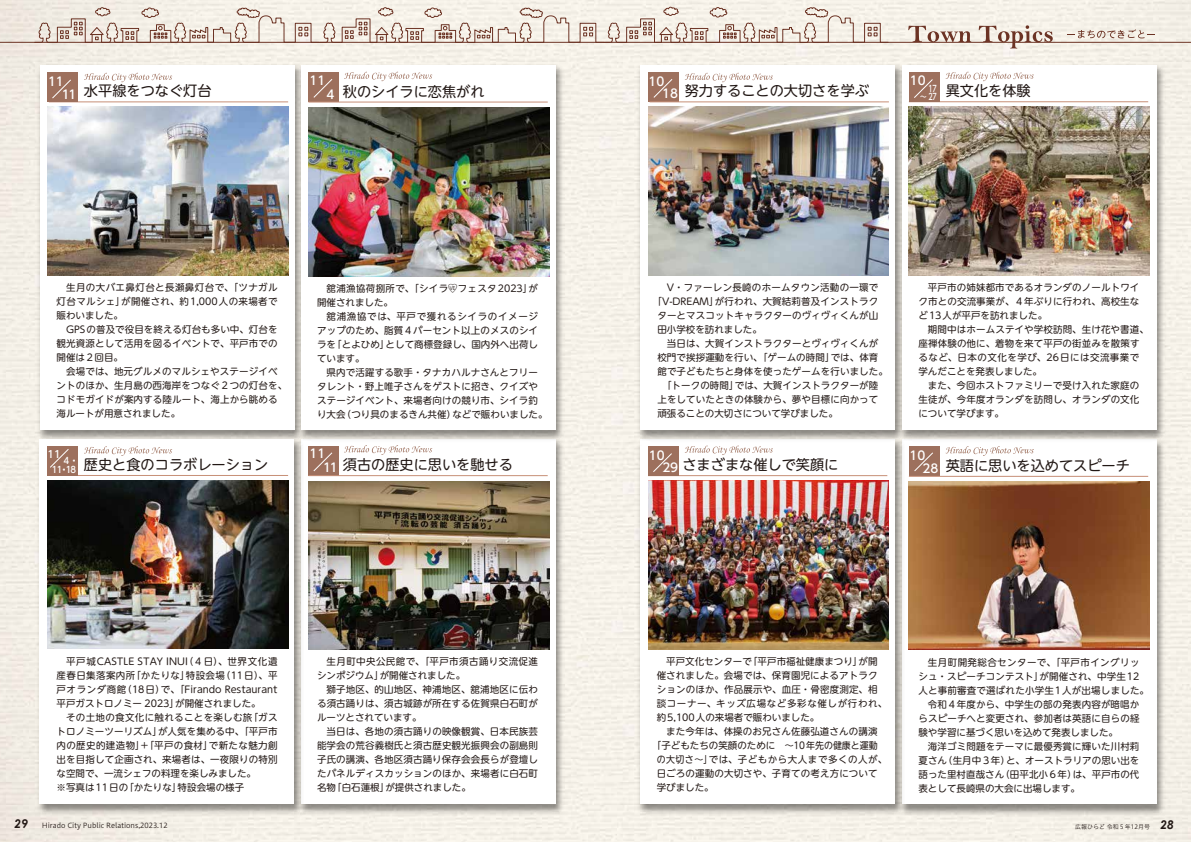
<style>
.page{position:relative;width:1191px;height:842px;background:#fff}
.page>*{position:absolute;margin:0;border:0;box-sizing:border-box;transform-origin:0 0}
.t1{font:14.2px "UD Shin M Go Pro";color:#221815}
.t2{font:500 12px/14.1px "UD Shin Go Pro";color:#fff}
.t3{font:500 10px "UD Shin Go Pro";color:#fff}
.t4{font:9.5px/14px "UD Shin M Go Pro";letter-spacing:.015em;color:#221815}
.t5{font:9.5px "UD Shin M Go Pro";letter-spacing:.055em;color:#221815;scale:.94 1}
.t6{font:9.5px "UD Shin M Go Pro";letter-spacing:.065em;color:#221815}
.t7{font:500 9px/9px "UD Shin Go Pro";letter-spacing:-.05em;color:#fff;text-align:right;scale:.95 1}
.t8{font:500 9px/8px "UD Shin Go Pro";letter-spacing:-.05em;color:#fff;text-align:right;scale:.72 1}
.t9{font:7px "Hiragino UD Sans Std W3";color:#221815}
.t10{font:6px "Hiragino UD Sans Std W3";color:#221815}
.t11{font:5px "UD Shin M Go Pro";color:#221815;scale:.8 1}
.s1{font-size:10px}
.s2{font-family:"Century Gothic";font-weight:700;font-style:italic;font-size:12px}
</style>
<div class="page">
<img style="left:0;top:0;width:1191px;height:842px">
<svg style="left:908px;top:26px;width:63px;height:16px"></svg>
<svg style="left:978px;top:25px;width:74px;height:24px;background:#d6c6bc"></svg>
<svg style="left:1067px;top:29px;width:88px;height:9px"></svg>
<hr style="left:0;top:42px;width:1191px;height:1px;background:#6c3324">
<svg style="left:34px;top:4px;width:855px;height:39px;background:#e2d7cd"></svg>
<img style="left:34px;top:62px;width:261px;height:373px">
<div style="left:40px;top:65px;width:254px;height:365px;background:#fff"></div>
<svg style="left:84px;top:73px;width:88px;height:9px"></svg>
<hr style="left:49px;top:102px;width:239px;height:1px;background:#c78f77">
<div style="left:47px;top:72px;width:30px;height:30px;background:#9d705d"></div>
<svg style="left:52px;top:79px;width:19px;height:20px"></svg>
<img style="left:908px;top:445px;width:262px;height:374px">
<div style="left:902px;top:439px;width:254px;height:365px;background:#fff"></div>
<svg style="left:945px;top:446px;width:88px;height:10px"></svg>
<div style="left:909px;top:447px;width:30px;height:29px;background:#9d705d"></div>
<hr style="left:909px;top:476px;width:239px;height:1px;background:#c78f77">
<svg style="left:914px;top:452px;width:19px;height:20px"></svg>
<img style="left:909px;top:481px;width:240px;height:169px">
<img style="left:47px;top:107px;width:241px;height:168px">
<img style="left:635px;top:446px;width:273px;height:373px">
<div style="left:640px;top:439px;width:255px;height:364px;background:#fff"></div>
<hr style="left:648px;top:475px;width:239px;height:1px;background:#c78f77">
<svg style="left:685px;top:446px;width:88px;height:9px"></svg>
<div style="left:648px;top:446px;width:30px;height:30px;background:#9d705d"></div>
<svg style="left:653px;top:453px;width:19px;height:19px"></svg>
<img style="left:648px;top:480px;width:241px;height:169px">
<img style="left:307px;top:446px;width:261px;height:373px">
<div style="left:301px;top:439px;width:254px;height:364px;background:#fff"></div>
<img style="left:34px;top:435px;width:273px;height:384px">
<div style="left:40px;top:439px;width:254px;height:364px;background:#fff"></div>
<svg style="left:84px;top:446px;width:88px;height:10px"></svg>
<hr style="left:49px;top:475px;width:239px;height:1px;background:#c78f77">
<div style="left:47px;top:446px;width:30px;height:29px;background:#9d705d"></div>
<svg style="left:50px;top:449px;width:19px;height:19px"></svg>
<div style="left:308px;top:446px;width:31px;height:29px;background:#9d705d"></div>
<hr style="left:308px;top:475px;width:240px;height:1px;background:#c78f77">
<svg style="left:313px;top:452px;width:20px;height:20px"></svg>
<svg style="left:344px;top:446px;width:88px;height:9px"></svg>
<img style="left:295px;top:62px;width:273px;height:384px">
<div style="left:301px;top:65px;width:254px;height:365px;background:#fff"></div>
<div style="left:308px;top:72px;width:31px;height:30px;background:#9d705d"></div>
<hr style="left:308px;top:102px;width:240px;height:1px;background:#c78f77">
<svg style="left:313px;top:79px;width:20px;height:19px"></svg>
<svg style="left:344px;top:72px;width:88px;height:9px"></svg>
<img style="left:47px;top:480px;width:241px;height:169px">
<img style="left:308px;top:481px;width:241px;height:169px">
<img style="left:308px;top:108px;width:241px;height:168px">
<img style="left:635px;top:62px;width:267px;height:384px">
<div style="left:640px;top:65px;width:255px;height:365px;background:#fff"></div>
<div style="left:648px;top:72px;width:30px;height:30px;background:#9d705d"></div>
<svg style="left:653px;top:79px;width:20px;height:19px"></svg>
<svg style="left:685px;top:73px;width:88px;height:9px"></svg>
<hr style="left:649px;top:102px;width:240px;height:1px;background:#c78f77">
<img style="left:648px;top:107px;width:241px;height:168px">
<img style="left:897px;top:62px;width:273px;height:383px">
<div style="left:902px;top:65px;width:254px;height:365px;background:#fff"></div>
<svg style="left:945px;top:72px;width:88px;height:9px"></svg>
<hr style="left:909px;top:102px;width:239px;height:1px;background:#c78f77">
<img style="left:909px;top:107px;width:240px;height:168px">
<div style="left:909px;top:72px;width:30px;height:30px;background:#9d705d"></div>
<svg style="left:914px;top:79px;width:19px;height:19px"></svg>
<p class="t2" style="left:50px;top:74px;width:13px">３</p>
<p class="t2" style="left:62px;top:75px;width:16px;line-height:12.8px;text-indent:-14px">11<br>11</p>
<h1 class="t1" style="left:84px;top:80px;width:129px">水平線をつなぐ灯台</h1>
<p class="t2" style="left:324px;top:73px;width:13px;text-indent:-15px">11<br>４</p>
<h1 class="t1" style="left:343px;top:80px;width:143px">秋のシイラに恋焦がれ</h1>
<p class="t2" style="left:648px;top:74px;width:17px">10</p>
<h1 class="t1" style="left:662px;top:80px;width:208px"><sub>18</sub> 努力することの大切さを学ぶ</h1>
<p class="t2" style="left:909px;top:74px;width:17px">10</p>
<p class="t8" style="left:920px;top:84px;width:25px">17～ 27</p>
<h1 class="t1" style="left:945px;top:79px;width:87px">異文化を体験</h1>
<p class="t4" style="left:57px;top:280px;width:232px">　生月の大バエ鼻灯台と長瀬鼻灯台で、「ツナガル灯台マルシェ」が開催され、約1,000人の来場者で賑わいました。<br>　GPSの普及で役目を終える灯台も多い中、灯台を観光資源として活用を図るイベントで、平戸市での開催は２回目。<br>　会場では、地元グルメのマルシェやステージイベントのほか、生月島の西海岸をつなぐ２つの灯台を、コドモガイドが案内する陸ルート、海上から眺める海ルートが用意されました。</p>
<p class="t4" style="left:317px;top:280px;width:232px">　舘浦漁協荷捌所で、「シイラ　フェスタ2023」が開催されました。<br>　舘浦漁協では、平戸で獲れるシイラのイメージアップのため、脂質４パーセント以上のメスのシイラを「とよひめ」として商標登録し、国内外へ出荷しています。<br>　県内で活躍する歌手・タナカハルナさんとフリータレント・野上唯子さんをゲストに招き、クイズやステージイベント、来場者向けの競り市、シイラ釣り大会（つり具のまるきん共催）などで賑わいました。</p>
<p class="t11" style="left:447px;top:284px;width:15px"><span class="s1">♡</span>V E</p>
<p class="t4" style="left:657px;top:280px;width:222px">　V・ファーレン長崎のホームタウン活動の一環で</p>
<p class="t4" style="left:652px;top:294px;width:227px">「V-DREAM」が行われ、大賀結莉普及インストラク</p>
<p class="t4" style="left:657px;top:308px;width:222px">ターとマスコットキャラクターのヴィヴィくんが山</p>
<p class="t4" style="left:657px;top:322px;width:106px">田小学校を訪れました。</p>
<p class="t4" style="left:657px;top:336px;width:222px">　当日は、大賀インストラクターとヴィヴィくんが</p>
<p class="t4" style="left:657px;top:350px;width:222px">校門で挨拶運動を行い、「ゲームの時間」では、体育</p>
<p class="t4" style="left:657px;top:364px;width:232px">館で子どもたちと身体を使ったゲームを行いました。</p>
<p class="t4" style="left:657px;top:378px;width:222px">　「トークの時間」では、大賀インストラクターが陸</p>
<p class="t4" style="left:657px;top:392px;width:222px">上をしていたときの体験から、夢や目標に向かって</p>
<p class="t4" style="left:657px;top:406px;width:182px">頑張ることの大切さについて学びました。</p>
<p class="t4" style="left:918px;top:280px;width:232px">　平戸市の姉妹都市であるオランダのノールトワイク市との交流事業が、４年ぶりに行われ、高校生など13人が平戸を訪れました。<br>　期間中はホームステイや学校訪問、生け花や書道、座禅体験の他に、着物を来て平戸の街並みを散策するなど、日本の文化を学び、26日には交流事業で学んだことを発表しました。<br>　また、今回ホストファミリーで受け入れた家庭の生徒が、今年度オランダを訪問し、オランダの文化について学びます。</p>
<p class="t2" style="left:323px;top:446px;width:16px;text-indent:-14px">11<br>11</p>
<p class="t3" style="left:47px;top:446px;width:15px">11</p>
<p class="t7" style="left:52px;top:456px;width:29px">４・<br>11・18</p>
<h1 class="t1" style="left:343px;top:453px;width:172px">須古の歴史に思いを馳せる</h1>
<p class="t2" style="left:50px;top:448px;width:13px">３</p>
<h1 class="t1" style="left:84px;top:453px;width:186px">歴史と食のコラボレーション</h1>
<p class="t2" style="left:662px;top:448px;width:17px;line-height:12.7px;text-indent:-13px">10<br>29</p>
<h1 class="t1" style="left:682px;top:453px;width:157px">さまざまな催しで笑顔に</h1>
<p class="t2" style="left:909px;top:448px;width:17px">10</p>
<h1 class="t1" style="left:922px;top:454px;width:209px"><sub>28</sub> 英語に思いを込めてスピーチ</h1>
<p class="t4" style="left:57px;top:654px;width:222px">　平戸城CASTLE STAY INUI（４日）、世界文化遺産春日集落案内所「かたりな」特設会場（11日）、平戸オランダ商館（18日）で、「Firando Restaurant平戸ガストロノミー 2023」が開催されました。<br>　その土地の食文化に触れることを楽しむ旅「ガストロノミーツーリズム」が人気を集める中、「平戸市内の歴史的建造物」＋「平戸の食材」で新たな魅力創出を目指して企画され、来場者は、一夜限りの特別な空間で、一流シェフの料理を楽しみました。<br>※写真は11日の「かたりな」特設会場の様子</p>
<p class="t4" style="left:317px;top:654px;width:222px">　生月町中央公民館で、「平戸市須古踊り交流促進シンポジウム」が開催されました。<br>　獅子地区、的山地区、神浦地区、舘浦地区に伝わる須古踊りは、須古城跡が所在する佐賀県白石町がルーツとされています。<br>　当日は、各地の須古踊りの映像観賞、日本民族芸能学会の荒谷義樹氏と須古歴史観光振興会の副島則子氏の講演、各地区須古踊り保存会会長らが登壇したパネルディスカッションのほか、来場者に白石町名物「白石蓮根」が提供されました。</p>
<p class="t4" style="left:656px;top:654px;width:222px">　平戸文化センターで「平戸市福祉健康まつり」が開</p>
<p class="t4" style="left:656px;top:668px;width:222px">催されました。会場では、保育園児によるアトラク</p>
<p class="t4" style="left:656px;top:682px;width:222px">ションのほか、作品展示や、血圧・骨密度測定、相</p>
<p class="t6" style="left:656px;top:696px;width:232px">談コーナー、キッズ広場など多彩な催しが行われ、</p>
<p class="t4" style="left:656px;top:710px;width:164px">約5,100人の来場者で賑わいました。</p>
<p class="t4" style="left:656px;top:724px;width:222px">　また今年は、体操のお兄さん佐藤弘道さんの講演</p>
<p class="t4" style="left:652px;top:738px;width:227px">「子どもたちの笑顔のために　～10年先の健康と運動</p>
<p class="t5" style="left:656px;top:752px;width:247px">の大切さ～」では、子どもから大人まで多くの人が、</p>
<p class="t4" style="left:656px;top:766px;width:222px">日ごろの運動の大切さや、子育ての考え方について</p>
<p class="t4" style="left:656px;top:780px;width:58px">学びました。</p>
<p class="t4" style="left:918px;top:655px;width:232px">　生月町開発総合センターで、「平戸市イングリッシュ・スピーチコンテスト」が開催され、中学生12人と事前審査で選ばれた小学生1人が出場しました。　令和４年度から、中学生の部の発表内容が暗唱からスピーチへと変更され、参加者は英語に自らの経験や学習に基づく思いを込めて発表しました。<br>　海洋ゴミ問題をテーマに最優秀賞に輝いた川村莉夏さん（生月中３年）と、オーストラリアの思い出を語った里村直哉さん（田平北小６年）は、平戸市の代表として長崎県の大会に出場します。</p>
<p class="t9" style="left:15px;top:820px;width:154px"><span class="s2">29</span> Hirado City Public Relations,2023.12</p>
<p class="t10" style="left:1075px;top:822px;width:100px">広報ひらど 令和５年12月号 <span class="s2">28</span></p>
</div>
